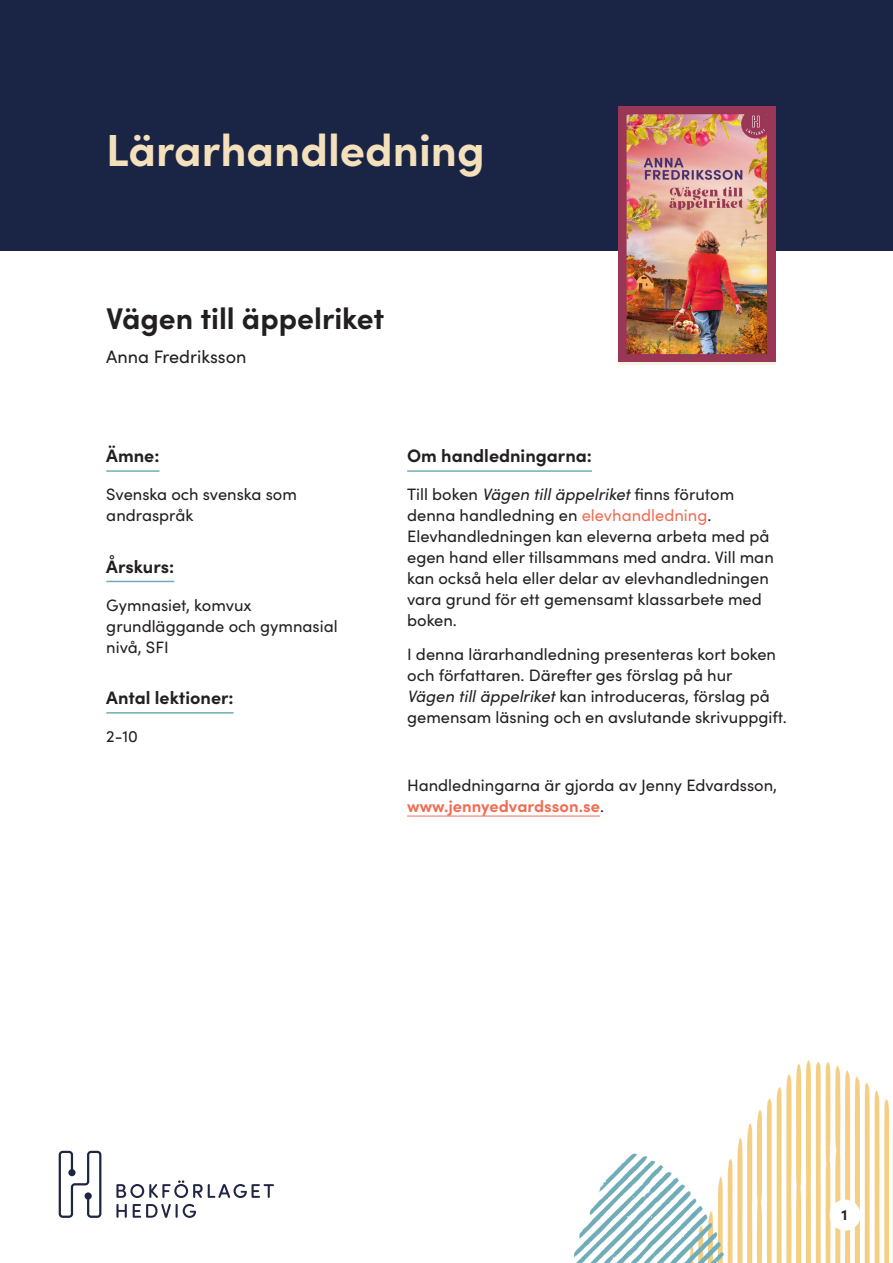
<style>
.page{position:relative;width:893px;height:1263px;background:#fff}
.page>*{position:absolute;margin:0;border:0;box-sizing:border-box;transform-origin:0 0}
.t1{font:700 45px "Sofia Pro";color:#f4e1bc}
.t2{font:700 30px "Sofia Pro";color:#231f20}
.t3{font:700 18px "Sofia Pro";color:#231f20}
.t4{font:18px "Sofia Pro";color:#231f20}
.t5{font:16.5px/21px "Sofia Pro";color:#231f20}
.t6{font:700 15px "Sofia Pro";color:#231f20}
.s1{font-style:italic}
.s2{color:#ee6f56}
.s3{font-weight:700;color:#ee6f56}
</style>
<div class="page">
<img style="left:58px;top:251px;width:831px;height:1012px">
<hr style="left:106px;top:470px;width:53px;height:2px;background:#6faeb8">
<hr style="left:106px;top:581px;width:68px;height:1px;background:#6faeb8">
<hr style="left:106px;top:712px;width:128px;height:2px;background:#6faeb8">
<div style="left:0;top:0;width:893px;height:251px;background:#1a2445"></div>
<img style="left:618px;top:106px;width:157px;height:256px">
<svg style="left:116px;top:1180px;width:158px;height:18px"></svg>
<svg style="left:116px;top:1204px;width:11px;height:14px"></svg>
<svg style="left:133px;top:1204px;width:63px;height:14px"></svg>
<svg style="left:59px;top:1151px;width:42px;height:67px"></svg>
<hr style="left:407px;top:470px;width:185px;height:2px;background:#6faeb8">
<hr style="left:407px;top:816px;width:193px;height:1px;background:#ee6f56">
<div style="left:830px;top:1199px;width:30px;height:31px;background:#fff;border-radius:50%"></div>
<img style="left:892px;top:1145px;width:1px;height:118px">
<h1 class="t1" style="left:106px;top:116px;width:380px">Lärarhandledning</h1>
<h2 class="t2" style="left:106px;top:295px;width:279px">Vägen till äppelriket</h2>
<p class="t4" style="left:106px;top:343px;width:142px">Anna Fredriksson</p>
<p class="t3" style="left:106px;top:442px;width:55px">Ämne:</p>
<p class="t5" style="left:106px;top:483px;width:192px">Svenska och svenska som andraspråk</p>
<p class="t3" style="left:106px;top:552px;width:69px">Årskurs:</p>
<p class="t5" style="left:106px;top:593px;width:233px">Gymnasiet, komvux grundläggande och gymnasial nivå, SFI</p>
<p class="t3" style="left:106px;top:684px;width:129px">Antal lektioner:</p>
<p class="t5" style="left:106px;top:725px;width:33px">2-10</p>
<p class="t3" style="left:407px;top:442px;width:186px">Om handledningarna:</p>
<p class="t5" style="left:407px;top:483px;width:368px">Till boken <span class="s1">Vägen till äppelriket</span> finns förutom denna handledning en <span class="s2">elevhandledning</span>.<br>Elevhandledningen kan eleverna arbeta med på egen hand eller tillsammans med andra. Vill man kan också hela eller delar av elevhandledningen vara grund för ett gemensamt klassarbete med boken.</p>
<p class="t5" style="left:407px;top:643px;width:381px">I denna lärarhandledning presenteras kort boken och författaren. Därefter ges förslag på hur<br><span class="s1">Vägen till äppelriket</span> kan introduceras, förslag på gemensam läsning och en avslutande skrivuppgift.</p>
<p class="t5" style="left:407px;top:773px;width:371px">Handledningarna är gjorda av Jenny Edvardsson, <span class="s3">www.jennyedvardsson.se</span>.</p>
<p class="t6" style="left:842px;top:1204px;width:7px">1</p>
</div>
